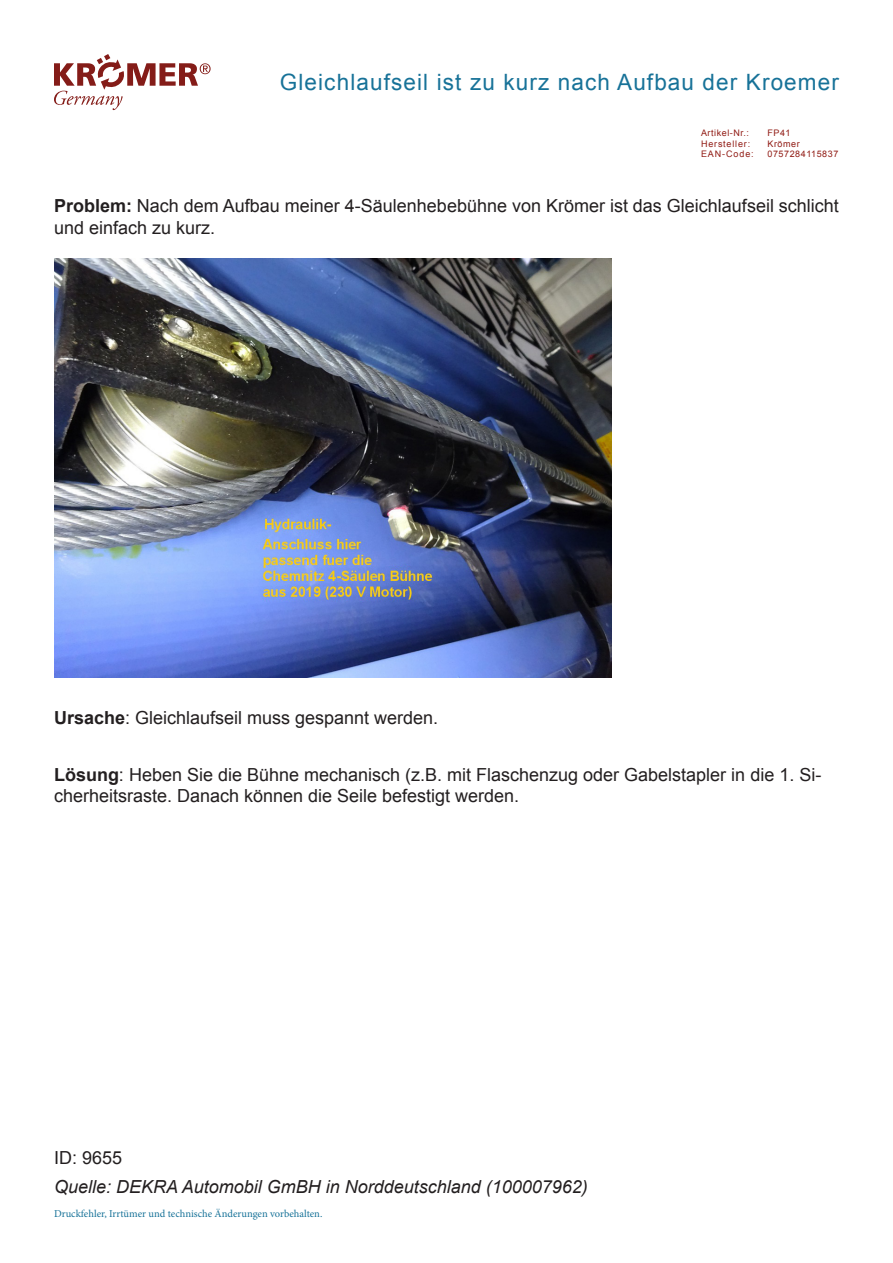
<style>
.page{position:relative;width:893px;height:1263px;background:#fff}
.page>*{position:absolute;margin:0;border:0;box-sizing:border-box;transform-origin:0 0}
.Headline_1{font:22.5px "Arial";letter-spacing:.05em;color:#177298}
.t1{font:18px/21.6px "Arial";color:#231f20}
.t2{font:italic 18px "Arial";color:#231f20}
.t3{font:10.5px "Minion Pro";color:#177298}
.Caption_Items{font:9px "Arial";letter-spacing:.06em;color:#911c15}
.Caption_Items-2{font:9px "Arial";letter-spacing:.09em;color:#911c15}
.s1{font-weight:700}
</style>
<div class="page">
<svg style="left:54px;top:54px;width:157px;height:56px"></svg>
<img style="left:54px;top:259px;width:558px;height:418px">
<p class="Headline_1" style="left:280px;top:68px;width:561px">Gleichlaufseil ist zu kurz nach Aufbau der Kroemer</p>
<p class="Caption_Items" style="left:701px;top:127px;width:49px">Artikel-Nr.:</p>
<p class="Caption_Items-2" style="left:701px;top:138px;width:51px">Hersteller:</p>
<p class="Caption_Items" style="left:701px;top:148px;width:54px">EAN-Code:</p>
<p class="Caption_Items" style="left:767px;top:127px;width:25px">FP41</p>
<p class="Caption_Items" style="left:767px;top:138px;width:34px">Krömer</p>
<p class="Caption_Items" style="left:767px;top:148px;width:72px">0757284115837</p>
<p class="t1" style="left:54px;top:195px;width:786px"><span class="s1">Problem:</span> Nach dem Aufbau meiner 4-Säulenhebebühne von Krömer ist das Gleichlaufseil schlicht und einfach zu kurz.</p>
<p class="t1" style="left:54px;top:707px;width:386px"><span class="s1">Ursache</span>: Gleichlaufseil muss gespannt werden.</p>
<p class="t1" style="left:54px;top:764px;width:769px"><span class="s1">Lösung</span>: Heben Sie die Bühne mechanisch (z.B. mit Flaschenzug oder Gabelstapler in die 1. Si&shy;cherheitsraste. Danach können die Seile befestigt werden.</p>
<p class="t1" style="left:54px;top:1147px;width:70px">ID: 9655</p>
<p class="t2" style="left:54px;top:1175px;width:535px">Quelle: DEKRA Automobil GmBH in Norddeutschland (100007962)</p>
<p class="t3" style="left:54px;top:1206px;width:270px">Druckfehler, Irrtümer und technische Änderungen vorbehalten.</p>
</div>
